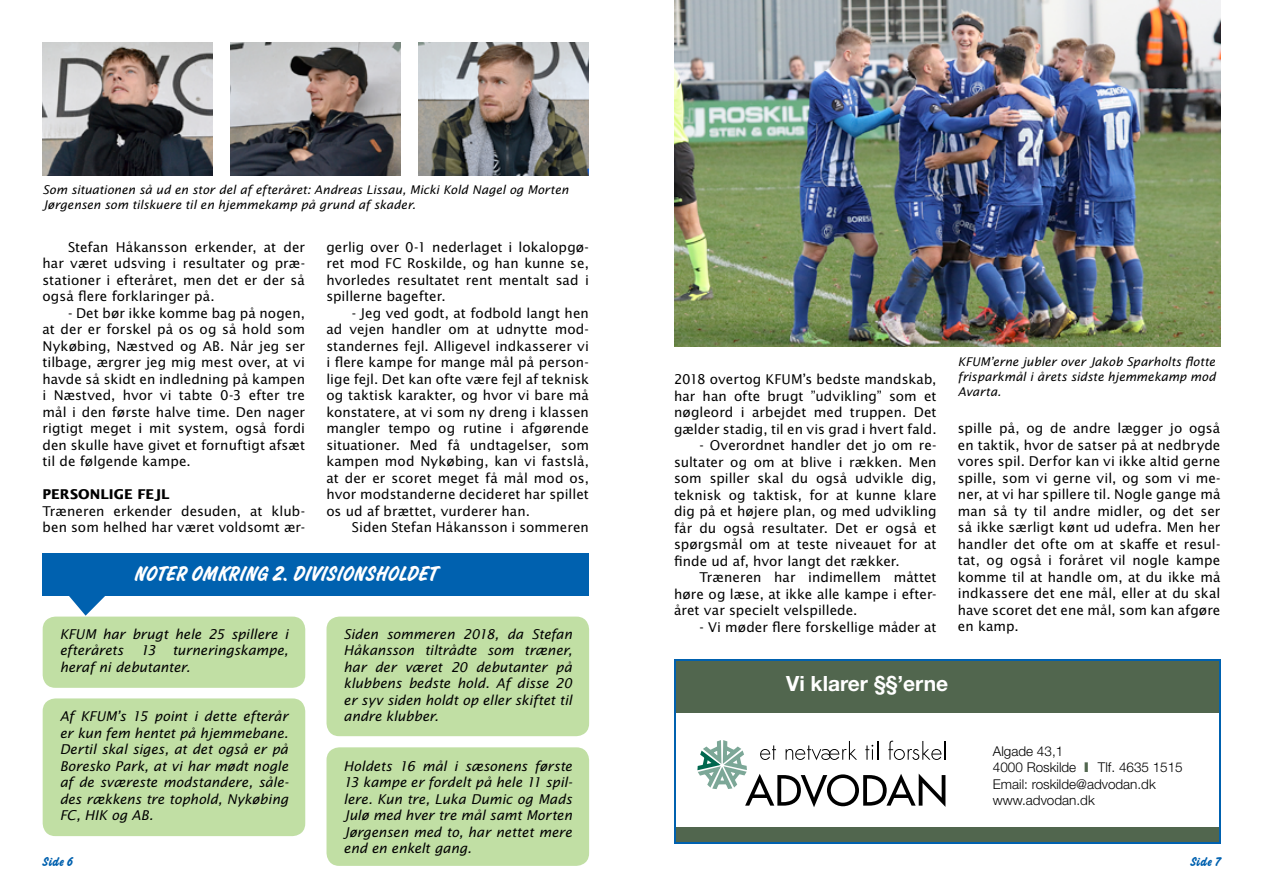
<style>
.page{position:relative;width:1263px;height:893px;background:#fff}
.page>*{position:absolute;margin:0;border:0;box-sizing:border-box;transform-origin:0 0}
.t1{font:22.5px "Challenge Bold Plain";color:#fff}
.t2{font:700 21px "Helvetica Neue LT Std";color:#fff}
.t3{font:13.5px/16.5px "Lucida Sans Std";letter-spacing:.005em;color:#000;text-align:justify}
.t4{font:italic 13.5px/16.5px "Lucida Sans Std";letter-spacing:-.005em;color:#000;text-align:justify}
.t5{font:300 13.5px/16.5px "Helvetica Neue LT Std";color:#000}
.t6{font:700 13.5px "Lucida Sans Std";color:#000}
.t7{font:13.5px "Challenge Bold Plain";letter-spacing:.01em;color:#0061af}
.t8{font:italic 12px/15px "Lucida Sans Std";color:#000}
.s1{font-weight:800;font-stretch:expanded;color:#51664e}
</style>
<div class="page">
<div style="left:674px;top:659px;width:546px;height:185px;background:#0061af"></div>
<div style="left:676px;top:661px;width:542px;height:181px;background:#fff"></div>
<div style="left:676px;top:827px;width:542px;height:15px;background:#51664e"></div>
<div style="left:676px;top:661px;width:542px;height:51px;background:#51664e"></div>
<svg style="left:697px;top:740px;width:248px;height:67px"></svg>
<img style="left:43px;top:43px;width:170px;height:132px">
<img style="left:231px;top:43px;width:170px;height:132px">
<img style="left:419px;top:43px;width:170px;height:132px">
<div style="left:43px;top:553px;width:546px;height:42px;background:#0061af"></div>
<svg style="left:66px;top:595px;width:43px;height:21px"></svg>
<div style="left:43px;top:698px;width:262px;height:138px;background:#c1dfa4;border-radius:13px"></div>
<div style="left:326px;top:617px;width:263px;height:119px;background:#c1dfa4;border-radius:13px"></div>
<div style="left:326px;top:747px;width:263px;height:119px;background:#c1dfa4;border-radius:13px"></div>
<div style="left:43px;top:617px;width:262px;height:71px;background:#c1dfa4;border-radius:13px"></div>
<img style="left:674px;top:0;width:546px;height:346px">
<p class="t8" style="left:43px;top:182px;width:527px">Som situationen så ud en stor del af efteråret: Andreas Lissau, Micki Kold Nagel og Morten<br>Jørgensen som tilskuere til en hjemmekamp på grund af skader.</p>
<p class="t3" style="left:43px;top:239px;width:264px;text-indent:26px">Stefan Håkansson erkender, at der har været udsving i resultater og præ&shy;stationer i efteråret, men det er der så også flere forklaringer på.</p>
<p class="t3" style="left:43px;top:305px;width:264px;text-indent:26px">- Det bør ikke komme bag på nogen, at der er forskel på os og så hold som Nykøbing, Næstved og AB. Når jeg ser tilbage, ærgrer jeg mig mest over, at vi havde så skidt en indledning på kampen i Næstved, hvor vi tabte 0-3 efter tre mål i den første halve time. Den nager rigtigt meget i mit system, også fordi den skulle have givet et fornuftigt afsæt til de følgende kampe.</p>
<p class="t6" style="left:43px;top:487px;width:129px">PERSONLIGE FEJL</p>
<p class="t3" style="left:43px;top:503px;width:264px">Træneren erkender desuden, at klub&shy;ben som helhed har været voldsomt ær-</p>
<p class="t3" style="left:326px;top:239px;width:264px">gerlig over 0-1 nederlaget i lokalopgø&shy;ret mod FC Roskilde, og han kunne se, hvorledes resultatet rent mentalt sad i spillerne bagefter.</p>
<p class="t3" style="left:326px;top:305px;width:264px;text-indent:26px">- Jeg ved godt, at fodbold langt hen ad vejen handler om at udnytte mod&shy;standernes fejl. Alligevel indkasserer vi i flere kampe for mange mål på person&shy;lige fejl. Det kan ofte være fejl af teknisk og taktisk karakter, og hvor vi bare må konstatere, at vi som ny dreng i klassen mangler tempo og rutine i afgørende situationer. Med få undtagelser, som kampen mod Nykøbing, kan vi fastslå, at der er scoret meget få mål mod os, hvor modstanderne decideret har spillet os ud af brættet, vurderer han.</p>
<p class="t3" style="left:352px;top:519px;width:239px">Siden Stefan Håkansson i sommeren</p>
<p class="t8" style="left:958px;top:354px;width:259px;text-align:justify">KFUM’erne jubler over Jakob Sparholts flotte frisparkmål i årets sidste hjemmekamp mod Avarta.</p>
<p class="t3" style="left:674px;top:371px;width:264px">2018 overtog KFUM’s bedste mandskab, har han ofte brugt ”udvikling” som et nøgleord i arbejdet med truppen. Det gælder stadig, til en vis grad i hvert fald.</p>
<p class="t3" style="left:674px;top:437px;width:264px;text-indent:26px">- Overordnet handler det jo om re&shy;sultater og om at blive i rækken. Men som spiller skal du også udvikle dig, teknisk og taktisk, for at kunne klare dig på et højere plan, og med udvikling får du også resultater. Det er også et spørgsmål om at teste niveauet for at finde ud af, hvor langt det rækker.</p>
<p class="t3" style="left:674px;top:569px;width:264px;text-indent:26px">Træneren har indimellem måttet høre og læse, at ikke alle kampe i efter&shy;året var specielt velspillede.</p>
<p class="t3" style="left:699px;top:619px;width:239px">- Vi møder flere forskellige måder at</p>
<p class="t3" style="left:958px;top:421px;width:264px">spille på, og de andre lægger jo også en taktik, hvor de satser på at nedbryde vores spil. Derfor kan vi ikke altid gerne spille, som vi gerne vil, og som vi me&shy;ner, at vi har spillere til. Nogle gange må man så ty til andre midler, og det ser så ikke særligt kønt ud udefra. Men her handler det ofte om at skaffe et resul&shy;tat, og også i foråret vil nogle kampe komme til at handle om, at du ikke må indkassere det ene mål, eller at du skal have scoret det ene mål, som kan afgøre en kamp.</p>
<h1 class="t1" style="left:134px;top:560px;width:198px">NOTER OMKRING 2. DI VISIONSHOLDET</h1>
<p class="t4" style="left:343px;top:626px;width:230px">Siden sommeren 2018, da Stefan Håkansson tiltrådte som træner, har der været 20 debutanter på klubbens bedste hold. Af disse 20 er syv siden holdt op eller skiftet til andre klubber.</p>
<p class="t4" style="left:343px;top:758px;width:230px">Holdets 16 mål i sæsonens første 13 kampe er fordelt på hele 11 spil&shy;lere. Kun tre, Luka Dumic og Mads Julø med hver tre mål samt Morten Jørgensen med to, har nettet mere end en enkelt gang.</p>
<p class="t4" style="left:60px;top:626px;width:230px">KFUM har brugt hele 25 spillere i efterårets 13 turneringskampe, heraf ni debutanter.</p>
<p class="t4" style="left:60px;top:708px;width:230px">Af KFUM’s 15 point i dette efterår er kun fem hentet på hjemmebane.<br>Dertil skal siges, at det også er på Boresko Park, at vi har mødt nogle af de sværeste modstandere, såle&shy;des rækkens tre tophold, Nykøbing FC, HIK og AB.</p>
<h2 class="t2" style="left:786px;top:670px;width:164px">Vi klarer §§’erne</h2>
<p class="t5" style="left:993px;top:743px;width:191px">Algade 43,1<br>4000 Roskilde <span class="s1">I</span> Tlf. 4635 1515<br>Email: roskilde@advodan.dk www.advodan.dk</p>
<p class="t7" style="left:43px;top:853px;width:32px">SIDE 6</p>
<p class="t7" style="left:1190px;top:853px;width:32px">SIDE 7</p>
</div>
